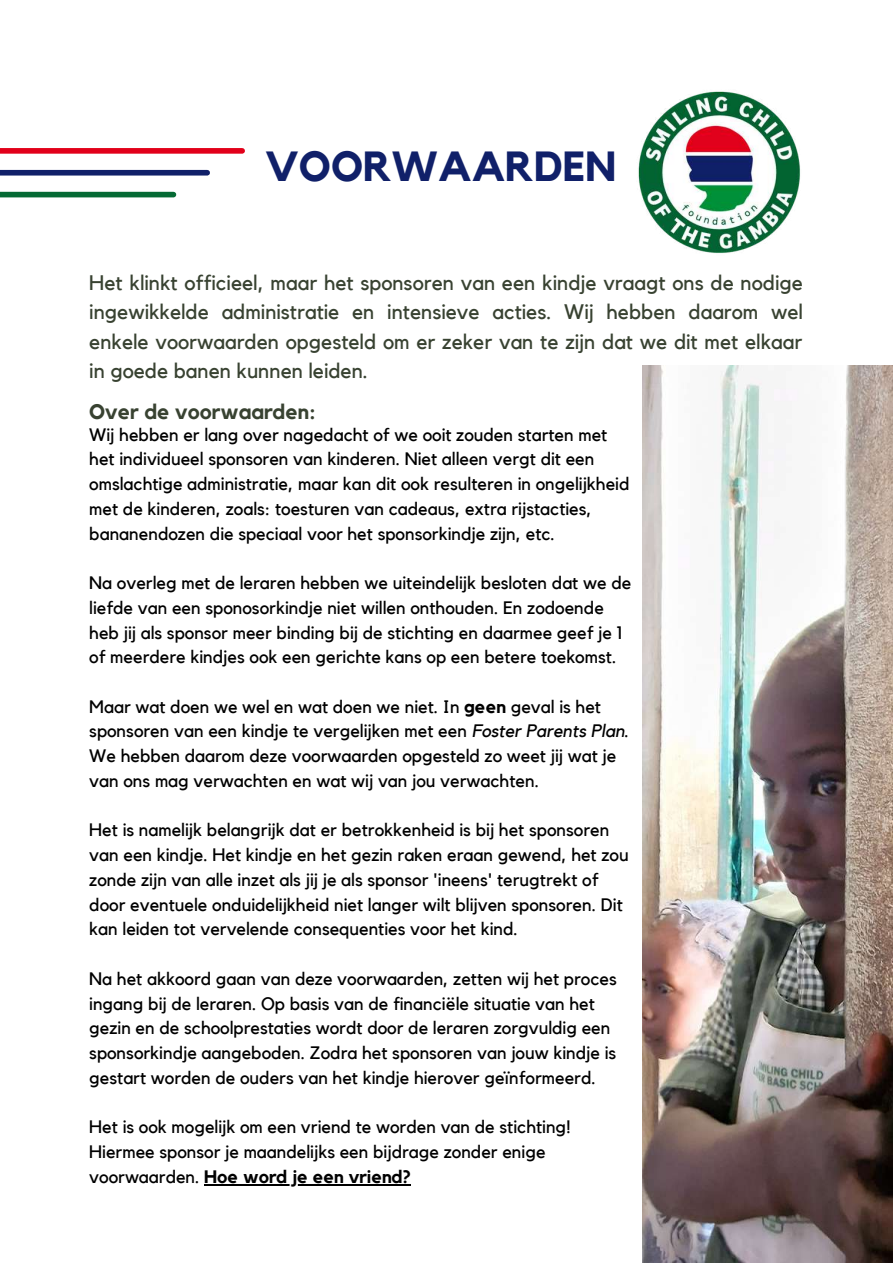
<style>
.page{position:relative;width:893px;height:1264px;background:#fff}
.page>*{position:absolute;margin:0;border:0;box-sizing:border-box;transform-origin:0 0}
.t1{font:700 42px "Kollektif";color:#102069}
.t2{font:21px/29.2px "Kollektif";color:#384231;text-align:justify}
.t3{font:700 21px "Kollektif";color:#384231}
.t4{font:18px/24.8px "Kollektif";color:#000}
.s1{font-weight:700}
.s2{font-style:italic}
</style>
<div class="page">
<img style="left:638px;top:91px;width:162px;height:162px">
<div style="left:0;top:148px;width:242px;height:6px;background:#e2001a"></div>
<div style="left:0;top:192px;width:173px;height:5px;background:#056a34"></div>
<div style="left:0;top:170px;width:207px;height:5px;background:#102069"></div>
<img style="left:642px;top:366px;width:250px;height:896px">
<hr style="left:204px;top:1183px;width:207px;height:1px;background:#000">
<h1 class="t1" style="left:265px;top:147px;width:352px">VOORWAARDEN</h1>
<p class="t2" style="left:89px;top:269px;width:715px">Het klinkt officieel, maar het sponsoren van een kindje vraagt ons de nodige ingewikkelde administratie en intensieve acties. Wij hebben daarom wel enkele voorwaarden opgesteld om er zeker van te zijn dat we dit met elkaar in goede banen kunnen leiden.</p>
<p class="t3" style="left:89px;top:401px;width:228px">Over de voorwaarden:</p>
<p class="t4" style="left:89px;top:422px;width:541px">Wij hebben er lang over nagedacht of we ooit zouden starten met het individueel sponsoren van kinderen. Niet alleen vergt dit een omslachtige administratie, maar kan dit ook resulteren in ongelijkheid met de kinderen, zoals: toesturen van cadeaus, extra rijstacties, bananendozen die speciaal voor het sponsorkindje zijn, etc.</p>
<p class="t4" style="left:89px;top:571px;width:543px">Na overleg met de leraren hebben we uiteindelijk besloten dat we de liefde van een sponosorkindje niet willen onthouden. En zodoende heb jij als sponsor meer binding bij de stichting en daarmee geef je 1 of meerdere kindjes ook een gerichte kans op een betere toekomst.</p>
<p class="t4" style="left:89px;top:694px;width:541px">Maar wat doen we wel en wat doen we niet. In <span class="s1">geen</span> geval is het sponsoren van een kindje te vergelijken met een <span class="s2">Foster Parents Plan</span>.<br>We hebben daarom deze voorwaarden opgesteld zo weet jij wat je van ons mag verwachten en wat wij van jou verwachten.</p>
<p class="t4" style="left:89px;top:818px;width:541px">Het is namelijk belangrijk dat er betrokkenheid is bij het sponsoren van een kindje. Het kindje en het gezin raken eraan gewend, het zou zonde zijn van alle inzet als jij je als sponsor 'ineens' terugtrekt of door eventuele onduidelijkheid niet langer wilt blijven sponsoren. Dit kan leiden tot vervelende consequenties voor het kind.</p>
<p class="t4" style="left:89px;top:966px;width:529px">Na het akkoord gaan van deze voorwaarden, zetten wij het proces ingang bij de leraren. Op basis van de financiële situatie van het gezin en de schoolprestaties wordt door de leraren zorgvuldig een sponsorkindje aangeboden. Zodra het sponsoren van jouw kindje is gestart worden de ouders van het kindje hierover geïnformeerd.</p>
<p class="t4" style="left:89px;top:1115px;width:483px">Het is ook mogelijk om een vriend te worden van de stichting!<br>Hiermee sponsor je maandelijks een bijdrage zonder enige voorwaarden. <span class="s1">Hoe word je een vriend?</span></p>
</div>
